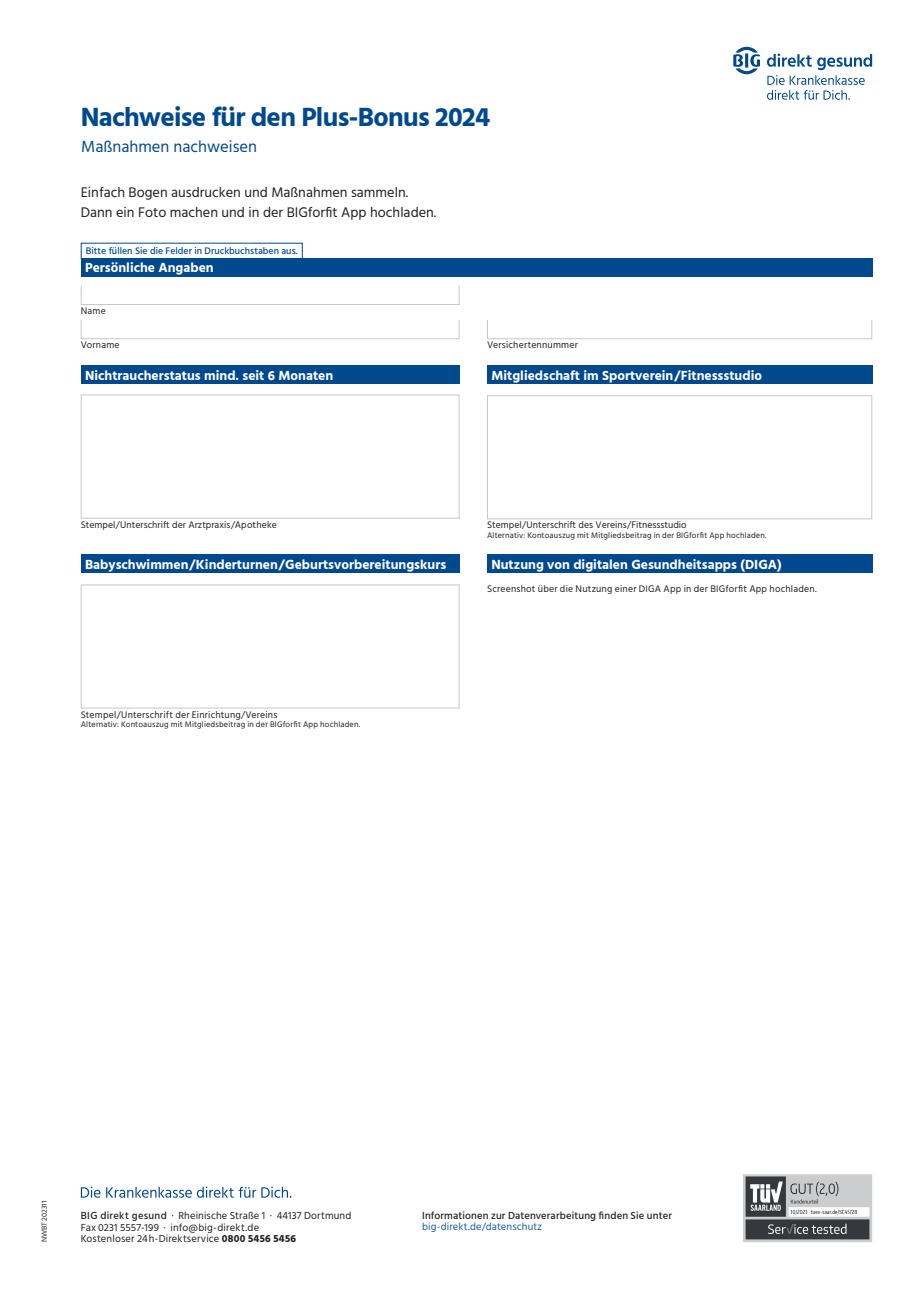
<style>
.page{position:relative;width:919px;height:1289px;background:#fff}
.page>*{position:absolute;margin:0;border:0;box-sizing:border-box;transform-origin:0 0}
.t1{font:700 27px "Hind";letter-spacing:-.025em;color:#01498f}
.t2{font:16.5px "Hind";color:#01498e}
.t3{font:14.25px/19.5px "Hind";color:#231f20}
.t4{font:700 13.5px "Hind";color:#fff}
.t5{font:10.5px/11.6px "Hind";letter-spacing:.015em;color:#231f20}
.t6{font:500 10.5px "Hind";letter-spacing:.015em;color:#231f20}
.t7{font:10.5px "Hind";letter-spacing:.01em;color:#175d9e}
.t8{font:9.75px "Hind";letter-spacing:.015em;color:#231f20}
.t9{font:500 9.75px "Hind";color:#01498f}
.t10{font:8.25px "Hind";letter-spacing:.02em;color:#231f20}
.t11{font:7.5px "Hind";color:#231f20}
.s1{font-weight:500}
.s2{font-weight:700}
</style>
<div class="page">
<svg style="left:743px;top:1174px;width:130px;height:68px;background:#939598"></svg>
<svg style="left:767px;top:54px;width:105px;height:46px"></svg>
<svg style="left:733px;top:47px;width:27px;height:27px"></svg>
<svg style="left:81px;top:1186px;width:210px;height:11px"></svg>
<div style="left:81px;top:365px;width:378px;height:19px;background:#01498f"></div>
<div style="left:81px;top:394px;width:378px;height:124px;background:#fff;border:1px solid #c7c8ca"></div>
<div style="left:487px;top:365px;width:385px;height:19px;background:#01498f"></div>
<div style="left:487px;top:395px;width:385px;height:124px;background:#fff;border:1px solid #c7c8ca"></div>
<div style="left:81px;top:554px;width:378px;height:19px;background:#01498f"></div>
<div style="left:81px;top:584px;width:378px;height:124px;background:#fff;border:1px solid #c7c8ca"></div>
<div style="left:81px;top:258px;width:791px;height:18px;background:#01498f"></div>
<div style="left:81px;top:285px;width:378px;height:20px;background:#fff;border:1px solid #c7c8ca"></div>
<div style="left:81px;top:319px;width:378px;height:20px;background:#fff;border:1px solid #c7c8ca"></div>
<div style="left:487px;top:319px;width:385px;height:20px;background:#fff;border:1px solid #c7c8ca"></div>
<div style="left:81px;top:243px;width:221px;height:16px;border:1px solid #01498f"></div>
<div style="left:487px;top:554px;width:385px;height:19px;background:#01498f"></div>
<h1 class="t1" style="left:81px;top:101px;width:411px">Nachweise für den Plus-Bonus 2024</h1>
<h2 class="t2" style="left:81px;top:135px;width:177px">Maßnahmen nachweisen</h2>
<h3 class="t3" style="left:81px;top:184px;width:357px">Einfach Bogen ausdrucken und Maßnahmen sammeln.<br>Dann ein Foto machen und in der BIGforfit App hochladen.</h3>
<p class="t9" style="left:86px;top:244px;width:213px">Bitte füllen Sie die Felder in Druckbuchstaben aus.</p>
<h3 class="t4" style="left:85px;top:259px;width:130px">Persönliche Angaben</h3>
<p class="t8" style="left:81px;top:304px;width:27px">Name</p>
<p class="t8" style="left:81px;top:338px;width:40px">Vorname</p>
<p class="t8" style="left:487px;top:338px;width:92px">Versichertennummer</p>
<h3 class="t4" style="left:85px;top:367px;width:250px">Nichtraucherstatus mind. seit 6 Monaten</h3>
<h3 class="t4" style="left:491px;top:367px;width:272px">Mitgliedschaft im Sportverein/Fitnessstudio</h3>
<p class="t8" style="left:81px;top:518px;width:197px">Stempel/Unterschrift der Arztpraxis /Apotheke</p>
<h3 class="t4" style="left:85px;top:556px;width:362px">Babyschwimmen/Kinderturnen/Geburtsvorbereitungskurs</h3>
<p class="t8" style="left:487px;top:518px;width:201px">Stempel/Unterschrift des Vereins/Fitnessstudio</p>
<p class="t10" style="left:487px;top:529px;width:281px">Alternativ: Kontoauszug mit Mitgliedsbeitrag in der BIGforfit App hochladen.</p>
<h3 class="t4" style="left:491px;top:556px;width:292px">Nutzung von digitalen Gesundheitsapps (DIGA)</h3>
<p class="t8" style="left:487px;top:582px;width:331px">Screenshot über die Nutzung einer DIGA App in der BIGforfit App hochladen.</p>
<p class="t8" style="left:81px;top:707px;width:198px">Stempel/Unterschrift der Einrichtung/Vereins</p>
<p class="t10" style="left:81px;top:718px;width:281px">Alternativ: Kontoauszug mit Mitgliedsbeitrag in der BIGforfit App hochladen.</p>
<p class="t11" style="left:39px;top:1242px;width:43px;rotate:-90deg">NWBT 202311</p>
<p class="t5" style="left:81px;top:1210px;width:272px"><span class="s1">BIG direkt gesund</span> · Rheinische Straße 1 · 44137 Dortmund<br>Fax 0231 5557-199 · info@big-direkt.de<br>Kostenloser 24h-Direktservice <span class="s2">0800 5456 5456</span></p>
<p class="t6" style="left:422px;top:1207px;width:251px">Informationen zur Datenverarbeitung finden Sie unter</p>
<p class="t7" style="left:422px;top:1219px;width:122px">big-direkt.de/datenschutz</p>
</div>
